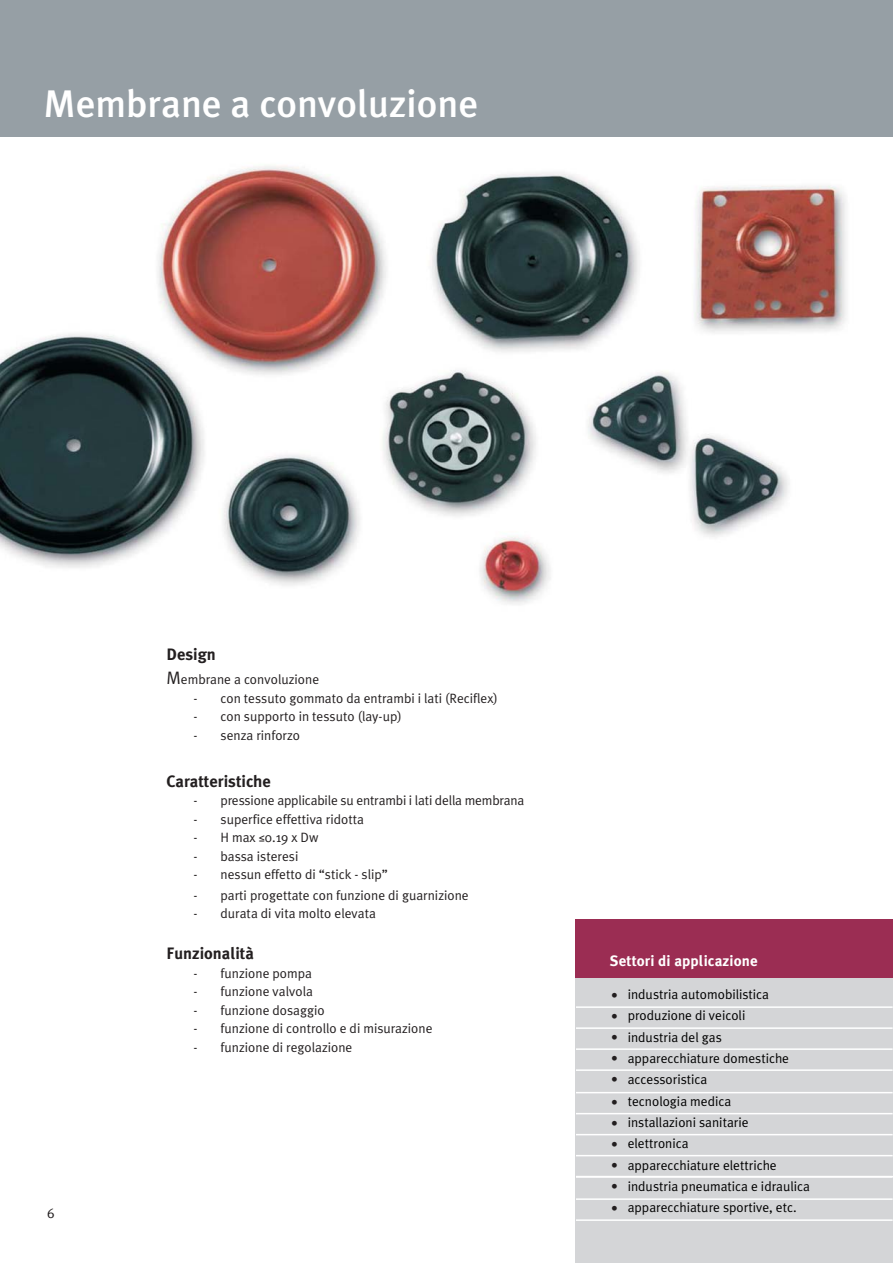
<style>
.page{position:relative;width:893px;height:1263px;background:#fff}
.page>*{position:absolute;margin:0;border:0;box-sizing:border-box;transform-origin:0 0}
.t1{font:500 38.4px "Meta Plus";color:#fff}
.t2{font:700 16.5px "Meta Plus";color:#231f20}
.t3{font:700 15px "Meta Plus";letter-spacing:.01em;color:#fff}
.t4{font:13.8px "Meta Plus Normal";color:#231f20}
.t5{font:13.5px/21px "Meta Plus Normal";color:#231f20;text-align:justify}
.t6{font:13.5px/21.3px "Meta Plus Normal";color:#000}
.s1{font-size:18px}
</style>
<div class="page">
<img style="left:1px;top:166px;width:845px;height:439px">
<div style="left:1px;top:0;width:891px;height:136px;background:#969fa5"></div>
<div style="left:575px;top:919px;width:317px;height:59px;background:#9b2d53"></div>
<div style="left:575px;top:978px;width:317px;height:284px;background:#d4d5d7"></div>
<hr style="left:576px;top:1219px;width:316px;height:2px;background:#fff">
<hr style="left:576px;top:1198px;width:316px;height:2px;background:#fff">
<hr style="left:576px;top:1176px;width:316px;height:1px;background:#fff">
<hr style="left:576px;top:1155px;width:316px;height:1px;background:#fff">
<hr style="left:576px;top:1134px;width:316px;height:1px;background:#fff">
<hr style="left:576px;top:1113px;width:316px;height:1px;background:#fff">
<hr style="left:576px;top:1092px;width:316px;height:1px;background:#fff">
<hr style="left:576px;top:1069px;width:316px;height:2px;background:#fff">
<hr style="left:576px;top:1048px;width:316px;height:2px;background:#fff">
<hr style="left:576px;top:1027px;width:316px;height:2px;background:#fff">
<hr style="left:576px;top:1006px;width:316px;height:2px;background:#fff">
<h1 class="t1" style="left:44px;top:88px;width:436px">Membrane a convoluzione</h1>
<p class="t4" style="left:47px;top:1208px;width:9px">6</p>
<p class="t2" style="left:166px;top:647px;width:51px">Design</p>
<p class="t5" style="left:166px;top:670px;width:154px"><span class="s1">M</span>embrane a convoluzione</p>
<p class="t5" style="left:193px;top:689px;width:306px">- con tessuto gommato da entrambi i lati (Reciflex)</p>
<p class="t5" style="left:193px;top:707px;width:210px">- con supporto in tessuto (lay-up)</p>
<p class="t5" style="left:193px;top:726px;width:108px">- senza rinforzo</p>
<p class="t2" style="left:166px;top:775px;width:106px">Caratteristiche</p>
<p class="t5" style="left:193px;top:791px;width:332px">- pressione applicabile su entrambi i lati della membrana</p>
<p class="t5" style="left:193px;top:810px;width:172px">- superfice effettiva ridotta</p>
<p class="t5" style="left:193px;top:828px;width:126px">- H max ≤0.19 x Dw</p>
<p class="t5" style="left:193px;top:847px;width:106px">- bassa isteresi</p>
<p class="t5" style="left:193px;top:865px;width:196px">- nessun effetto di “stick - slip”</p>
<p class="t5" style="left:193px;top:886px;width:277px">- parti progettate con funzione di guarnizione</p>
<p class="t5" style="left:193px;top:904px;width:184px">- durata di vita molto elevata</p>
<p class="t2" style="left:166px;top:947px;width:89px">Funzionalità</p>
<p class="t5" style="left:193px;top:964px;width:120px">- funzione pompa</p>
<p class="t5" style="left:193px;top:982px;width:121px">- funzione valvola</p>
<p class="t5" style="left:193px;top:1001px;width:133px">- funzione dosaggio</p>
<p class="t5" style="left:193px;top:1019px;width:240px">- funzione di controllo e di misurazione</p>
<p class="t5" style="left:193px;top:1038px;width:160px">- funzione di regolazione</p>
<p class="t3" style="left:609px;top:955px;width:150px">Settori di applicazione</p>
<p class="t5" style="left:611px;top:986px;width:8px">• • • • •</p>
<p class="t5" style="left:611px;top:1093px;width:8px">• • • • •</p>
<p class="t5" style="left:611px;top:1199px;width:8px">•</p>
<p class="t6" style="left:627px;top:985px;width:184px">industria automobilistica produzione di veicoli<br>industria del gas apparecchiature domestiche accessoristica<br>tecnologia medica<br>installazioni sanitarie elettronica<br>apparecchiature elettriche industria pneumatica e idraulica apparecchiature sportive, etc.</p>
</div>
